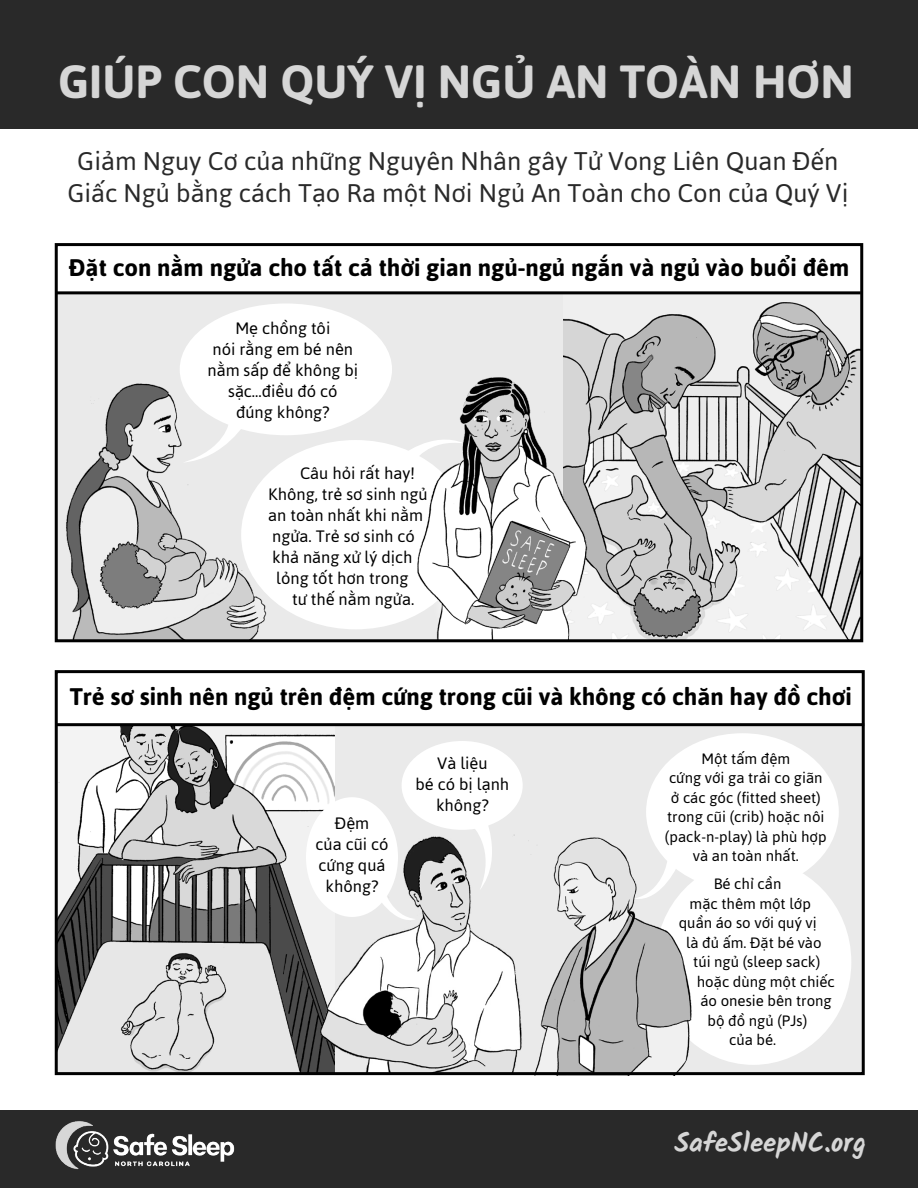
<style>
.page{position:relative;width:918px;height:1188px;background:#fff}
.page>*{position:absolute;margin:0;border:0;box-sizing:border-box;transform-origin:0 0}
.t1{font:700 46.5px "Asap";color:#d6d6d6}
.t2{font:700 27px "Kalam";color:#d6d6d6}
.t3{font:25.5px/31.5px "Asap";color:#292929;text-align:center}
.t4{font:700 24px "Asap";color:#000}
.t5{font:16.5px/21px "Asap";color:#000;text-align:center}
.t6{font:15px/19.5px "Asap";color:#000;text-align:center}
</style>
<div class="page">
<div style="left:0;top:1111px;width:918px;height:77px;background:#292929"></div>
<div style="left:0;top:0;width:918px;height:128px;background:#292929"></div>
<div style="left:57px;top:292px;width:803px;height:350px;background:#eaeaea"></div>
<div style="left:59px;top:723px;width:803px;height:349px;background:#eaeaea"></div>
<img style="left:66px;top:375px;width:201px;height:263px">
<img style="left:563px;top:294px;width:296px;height:344px">
<img style="left:59px;top:726px;width:276px;height:345px">
<img style="left:314px;top:834px;width:208px;height:237px">
<div style="left:655px;top:859px;width:196px;height:206px;background:#fff;border-radius:50%"></div>
<div style="left:646px;top:733px;width:193px;height:158px;background:#fff;border-radius:50%"></div>
<img style="left:41px;top:1110px;width:203px;height:60px">
<div style="left:180px;top:303px;width:212px;height:132px;background:#fff;border-radius:50%"></div>
<svg style="left:183px;top:420px;width:64px;height:43px"></svg>
<div style="left:241px;top:440px;width:229px;height:189px;background:#fff;border-radius:50%"></div>
<div style="left:402px;top:741px;width:121px;height:89px;background:#fff;border-radius:50%"></div>
<div style="left:306px;top:797px;width:92px;height:120px;background:#fff;border-radius:50%"></div>
<svg style="left:374px;top:889px;width:42px;height:38px"></svg>
<svg style="left:472px;top:817px;width:33px;height:73px"></svg>
<img style="left:413px;top:372px;width:180px;height:266px">
<img style="left:528px;top:833px;width:170px;height:238px">
<svg style="left:634px;top:861px;width:45px;height:42px"></svg>
<div style="left:55px;top:670px;width:810px;height:405px;border:3px solid #000"></div>
<div style="left:55px;top:243px;width:808px;height:399px;border:3px solid #000"></div>
<hr style="left:56px;top:291px;width:805px;height:3px;background:#000">
<hr style="left:57px;top:723px;width:807px;height:3px;background:#000">
<h1 class="t1" style="left:58px;top:50px;width:797px">GIÚP CON QUÝ VỊ NGỦ AN TOÀN HƠN</h1>
<h3 class="t3" style="left:67px;top:144px;width:783px">Giảm Nguy Cơ của những Nguyên Nhân gây Tử Vong Liên Quan Đến<br>Giấc Ngủ bằng cách Tạo Ra một Nơi Ngủ An Toàn cho Con của Quý Vị</h3>
<h3 class="t4" style="left:69px;top:252px;width:782px">Đặt con nằm ngửa cho tất cả thời gian ngủ-ngủ ngắn và ngủ vào buổi đêm</h3>
<p class="t5" style="left:208px;top:317px;width:152px">Mẹ chồng tôi<br>nói rằng em bé nên nằm sấp để không bị sặc...điều đó có<br>đúng không?</p>
<p class="t5" style="left:300px;top:462px;width:117px">Câu hỏi rất hay!</p>
<p class="t5" style="left:268px;top:483px;width:161px">Không, trẻ sơ sinh ngủ</p>
<p class="t5" style="left:268px;top:504px;width:156px">an toàn nhất khi nằm</p>
<p class="t5" style="left:272px;top:525px;width:144px">ngửa. Trẻ sơ sinh có</p>
<p class="t5" style="left:272px;top:546px;width:142px">khả năng xử lý dịch</p>
<p class="t5" style="left:276px;top:567px;width:134px">lỏng tốt hơn trong</p>
<p class="t5" style="left:292px;top:588px;width:124px">tư thế nằm ngửa.</p>
<h3 class="t4" style="left:70px;top:680px;width:783px">Trẻ sơ sinh nên ngủ trên đệm cứng trong cũi và không có chăn hay đồ chơi</h3>
<p class="t5" style="left:316px;top:812px;width:75px">Đệm<br>của cũi có cứng quá không?</p>
<p class="t5" style="left:416px;top:752px;width:95px">Và liệu<br>bé có bị lạnh không?</p>
<p class="t6" style="left:665px;top:748px;width:163px">Một tấm đệm<br>cứng với ga trải co giãn ở các góc (fitted sheet) trong cũi (crib) hoặc nôi (pack-n-play) là phù hợp và an toàn nhất.</p>
<p class="t6" style="left:714px;top:874px;width:69px">Bé chỉ cần</p>
<p class="t6" style="left:690px;top:893px;width:123px">mặc thêm một lớp</p>
<p class="t6" style="left:679px;top:913px;width:139px">quần áo so với quý vị</p>
<p class="t6" style="left:686px;top:932px;width:137px">là đủ ấm. Đặt bé vào</p>
<p class="t6" style="left:693px;top:952px;width:129px">túi ngủ (sleep sack)</p>
<p class="t6" style="left:697px;top:971px;width:140px">hoặc dùng một chiếc</p>
<p class="t6" style="left:700px;top:991px;width:133px">áo onesie bên trong</p>
<p class="t6" style="left:708px;top:1010px;width:101px">bộ đồ ngủ (PJs)</p>
<p class="t6" style="left:729px;top:1030px;width:48px">của bé.</p>
<h2 class="t2" style="left:674px;top:1127px;width:193px">SafeSleepNC.org</h2>
</div>
